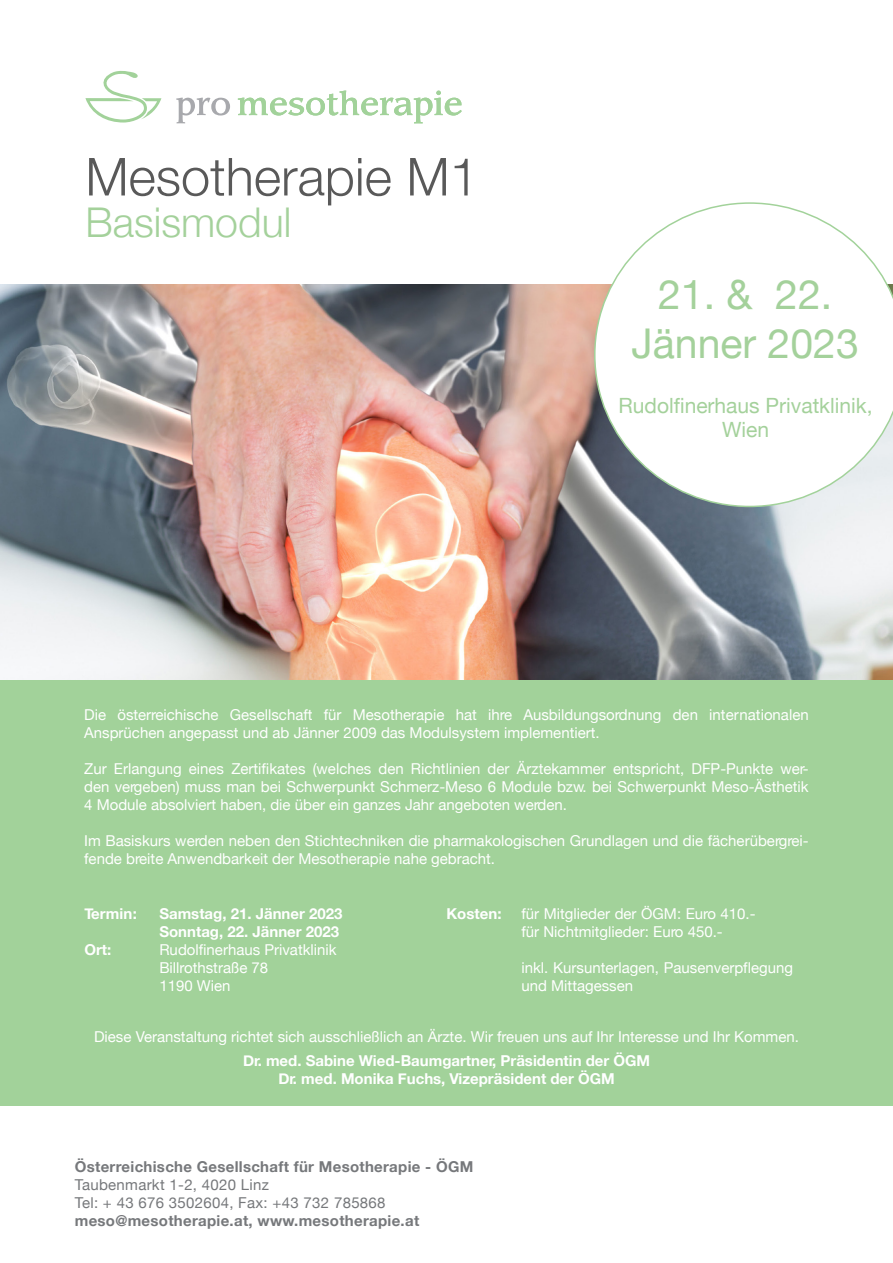
<style>
.page{position:relative;width:893px;height:1263px;background:#fff}
.page>*{position:absolute;margin:0;border:0;box-sizing:border-box;transform-origin:0 0}
.t1{font:300 52.5px "Helvetica Neue";color:#595959}
.t2{font:40.95px/49.2px "Helvetica Neue";color:#a4d19b;text-align:center}
.t3{font:300 40.95px "Helvetica Neue";color:#a4d19b}
.t4{font:21px/24.5px "Helvetica Neue";color:#a4d19b;text-align:center}
.t5{font:15px/18px "Helvetica Neue";color:#fff}
.t6{font:700 15px/18px "Helvetica Neue";color:#fff;text-align:center}
.t7{font:700 15px "Helvetica Neue";letter-spacing:.02em;color:#76787b}
.t8{font:15px "Helvetica Neue";letter-spacing:.02em;color:#76787b}
</style>
<div class="page">
<svg style="left:238px;top:91px;width:224px;height:32px"></svg>
<svg style="left:176px;top:98px;width:54px;height:25px"></svg>
<svg style="left:85px;top:71px;width:76px;height:52px"></svg>
<img style="left:0;top:284px;width:893px;height:396px">
<div style="left:0;top:680px;width:893px;height:426px;background:#a2d29a"></div>
<svg style="left:594px;top:202px;width:299px;height:305px"></svg>
<h1 class="t1" style="left:85px;top:145px;width:395px">Mesotherapie M1</h1>
<h2 class="t3" style="left:85px;top:197px;width:207px">Basismodul</h2>
<h2 class="t2" style="left:632px;top:269px;width:229px">21. &amp; 22.<br>Jänner 2023</h2>
<h3 class="t4" style="left:619px;top:392px;width:255px">Rudolfinerhaus Privatklinik,<br>Wien</h3>
<p class="t5" style="left:84px;top:706px;width:726px">Die österreichische Gesellschaft für Mesotherapie hat ihre Ausbildungsordnung den internationalen<br>Ansprüchen angepasst und ab Jänner 2009 das Modulsystem implementiert.</p>
<p class="t5" style="left:84px;top:760px;width:726px;text-align:justify">Zur Erlangung eines Zertifikates (welches den Richtlinien der Ärztekammer entspricht, DFP-Punkte wer&shy;den vergeben) muss man bei Schwerpunkt Schmerz-Meso 6 Module bzw. bei Schwerpunkt Meso-Ästhetik 4 Module absolviert haben, die über ein ganzes Jahr angeboten werden.</p>
<p class="t5" style="left:84px;top:832px;width:726px">Im Basiskurs werden neben den Stichtechniken die pharmakologischen Grundlagen und die fächerübergrei&shy;fende breite Anwendbarkeit der Mesotherapie nahe gebracht.</p>
<p class="t6" style="left:84px;top:904px;width:54px">Termin:</p>
<p class="t6" style="left:84px;top:940px;width:28px">Ort:</p>
<p class="t6" style="left:159px;top:904px;width:185px;text-align:left">Samstag, 21. Jänner 2023<br>Sonntag, 22. Jänner 2023</p>
<p class="t5" style="left:159px;top:940px;width:179px">Rudolfinerhaus Privatklinik<br>Billrothstraße 78<br>1190 Wien</p>
<p class="t6" style="left:446px;top:904px;width:57px">Kosten:</p>
<p class="t5" style="left:521px;top:904px;width:236px">für Mitglieder der ÖGM: Euro 410.- für Nichtmitglieder: Euro 450.-</p>
<p class="t5" style="left:521px;top:958px;width:273px">inkl. Kursunterlagen, Pausenverpflegung und Mittagessen</p>
<p class="t5" style="left:94px;top:1028px;width:706px">Diese Veranstaltung richtet sich ausschließlich an Ärzte. Wir freuen uns auf Ihr Interesse und Ihr Kommen.</p>
<p class="t6" style="left:243px;top:1051px;width:409px">Dr. med. Sabine Wied-Baumgartner, Präsidentin der ÖGM<br>Dr. med. Monika Fuchs, Vizepräsident der ÖGM</p>
<p class="t7" style="left:75px;top:1155px;width:400px">Österreichische Gesellschaft für Mesotherapie - ÖGM</p>
<p class="t8" style="left:75px;top:1174px;width:196px">Taubenmarkt 1-2, 4020 Linz</p>
<p class="t8" style="left:75px;top:1192px;width:312px">Tel: + 43 676 3502604, Fax: +43 732 785868</p>
<p class="t7" style="left:75px;top:1209px;width:346px">meso@mesotherapie.at, www.mesotherapie.at</p>
</div>
